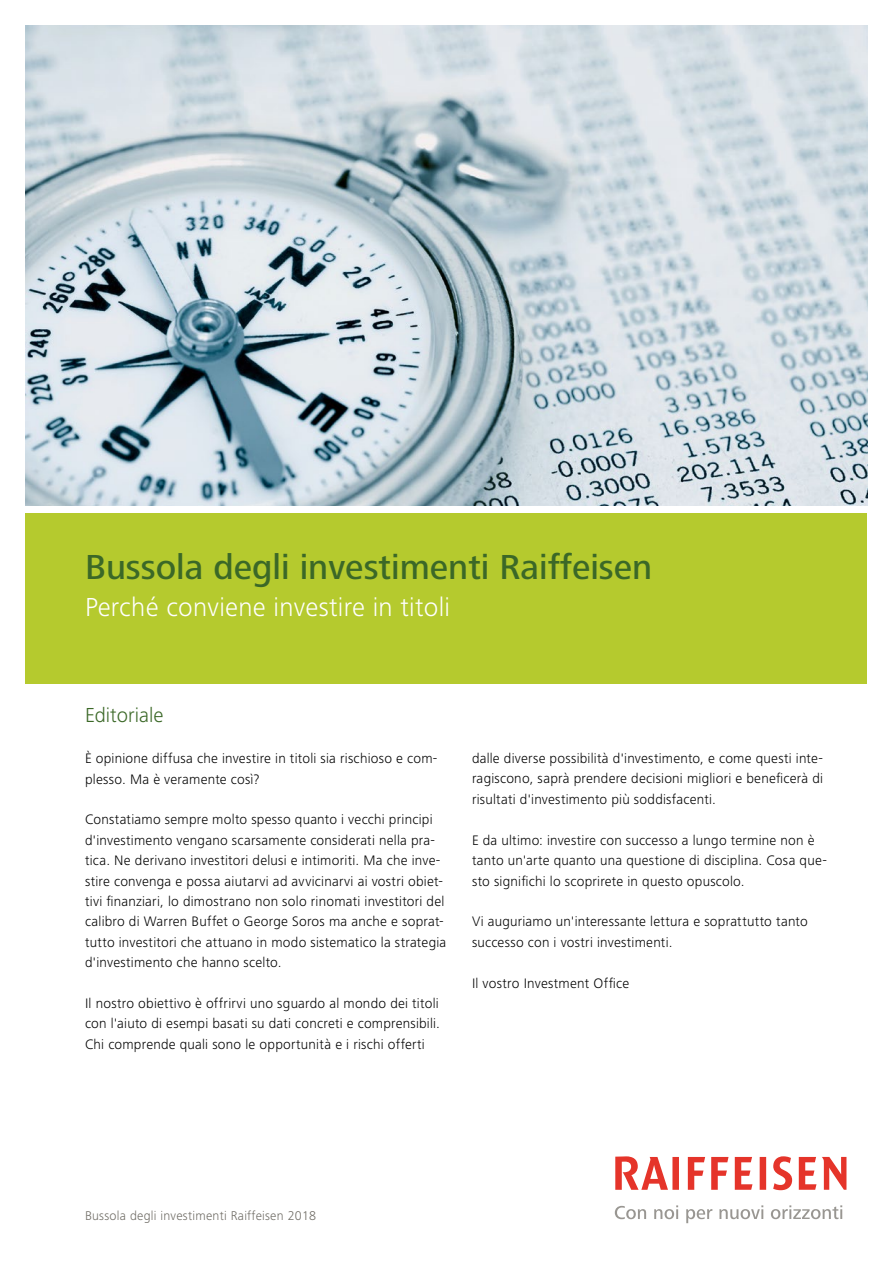
<style>
.page{position:relative;width:893px;height:1263px;background:#fff}
.page>*{position:absolute;margin:0;border:0;box-sizing:border-box;transform-origin:0 0}
.t1{font:500 36px "Frutiger Next LT";color:#3b6827}
.t2{font:300 27px "Frutiger Next LT";letter-spacing:.01em;color:#fff}
.t3{font:300 21px "Frutiger Next LT";color:#3b6827}
.t4{font:300 14.25px/20.4px "Frutiger Next LT";letter-spacing:.015em;color:#000}
.t5{font:300 13.2px "Frutiger Next LT";letter-spacing:.02em;color:#6d6a63}
</style>
<div class="page">
<div style="left:26px;top:514px;width:841px;height:170px;background:#b5ca2e"></div>
<img style="left:26px;top:26px;width:841px;height:479px">
<svg style="left:614px;top:1156px;width:233px;height:68px"></svg>
<h1 class="t1" style="left:85px;top:546px;width:569px">Bussola degli investimenti Raiffeisen</h1>
<h2 class="t2" style="left:85px;top:592px;width:366px">Perché conviene investire in titoli</h2>
<h3 class="t3" style="left:85px;top:704px;width:80px">Editoriale</h3>
<p class="t4" style="left:85px;top:748px;width:354px">È opinione diffusa che investire in titoli sia rischioso e com&shy;plesso. Ma è veramente così?</p>
<p class="t4" style="left:85px;top:809px;width:363px">Constatiamo sempre molto spesso quanto i vecchi principi d'investimento vengano scarsamente considerati nella pra&shy;tica. Ne derivano investitori delusi e intimoriti. Ma che inve&shy;stire convenga e possa aiutarvi ad avvicinarvi ai vostri obiet&shy;tivi finanziari, lo dimostrano non solo rinomati investitori del calibro di Warren Buffet o George Soros ma anche e soprat&shy;tutto investitori che attuano in modo sistematico la strategia d'investimento che hanno scelto.</p>
<p class="t4" style="left:85px;top:993px;width:356px;text-align:justify">Il nostro obiettivo è offrirvi uno sguardo al mondo dei titoli con l'aiuto di esempi basati su dati concreti e comprensibili.<br>Chi comprende quali sono le opportunità e i rischi offerti</p>
<p class="t4" style="left:472px;top:748px;width:353px;text-align:justify">dalle diverse possibilità d'investimento, e come questi inte&shy;ragiscono, saprà prendere decisioni migliori e beneficerà di risultati d'investimento più soddisfacenti.</p>
<p class="t4" style="left:472px;top:830px;width:356px">E da ultimo: investire con successo a lungo termine non è tanto un'arte quanto una questione di disciplina. Cosa que&shy;sto significhi lo scoprirete in questo opuscolo.</p>
<p class="t4" style="left:472px;top:911px;width:337px">Vi auguriamo un'interessante lettura e soprattutto tanto successo con i vostri investimenti.</p>
<p class="t4" style="left:472px;top:973px;width:159px">Il vostro Investment Office</p>
<p class="t5" style="left:85px;top:1209px;width:233px">Bussola degli investimenti Raiffeisen 2018</p>
</div>
